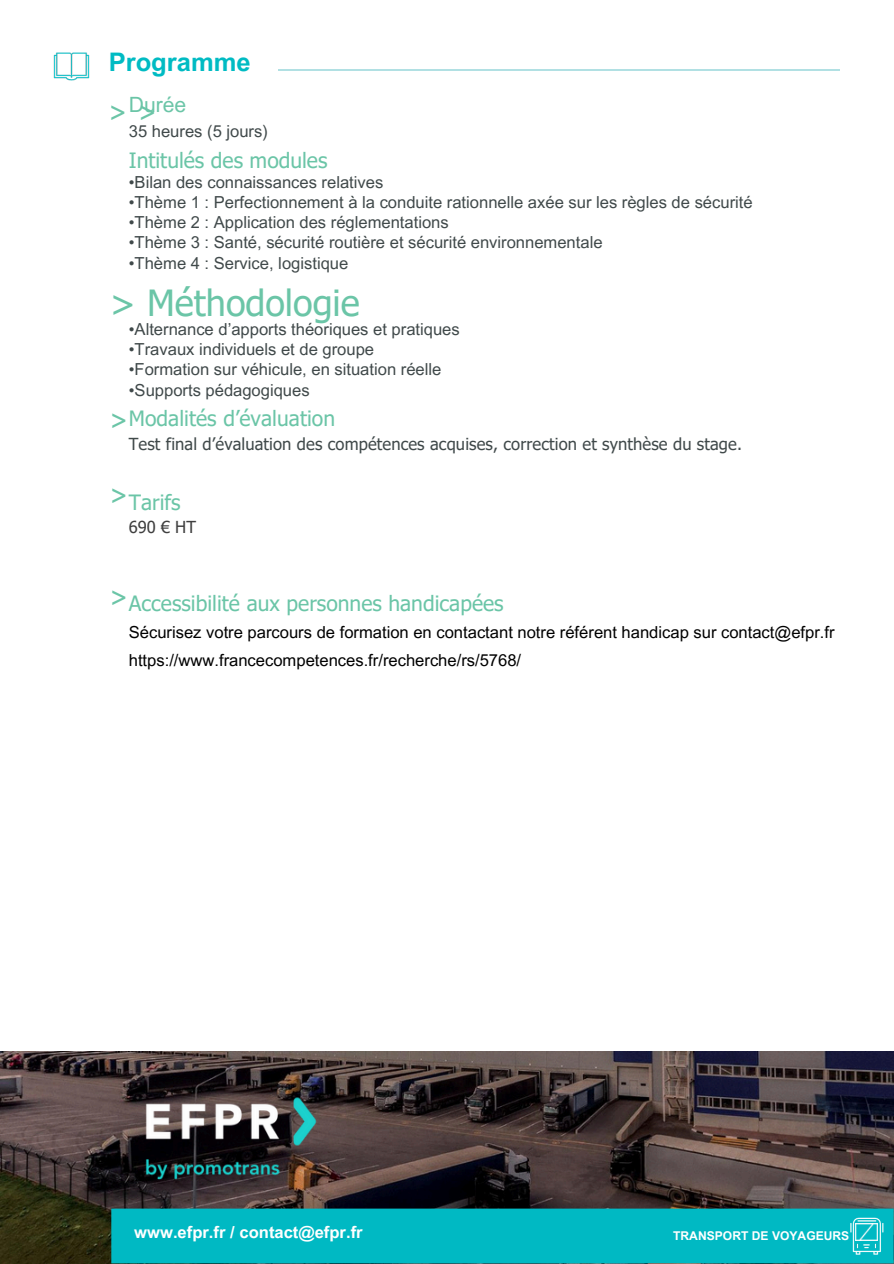
<style>
.page{position:relative;width:894px;height:1264px;background:#fff}
.page>*{position:absolute;margin:0;border:0;box-sizing:border-box;transform-origin:0 0}
.t1{font:36px "Tahoma";color:#6bc5a7}
.t2{font:36px/74.2px "Trebuchet MS";color:#6bc5a7}
.t3{font:700 25.5px "Arial MT Pro";color:#00bbc3}
.t4{font:21px "Tahoma";color:#6bc5a7}
.t5{font:21px "Arial MT Pro";color:#6bc5a7}
.t6{font:700 16.65px "Arial MT Pro";color:#fff}
.t7{font:16.5px "Arial MT Pro";color:#40494a}
.t8{font:16.5px/28.2px "Arial MT Pro";color:#000}
.t9{font:16.5px "Tahoma";letter-spacing:.005em;color:#40494a}
.t10{font:16.5px "Tahoma";color:#3f3f3f}
.t11{font:700 12.15px "Arial MT Pro";color:#fff}
</style>
<div class="page">
<hr style="left:109px;top:69px;width:730px;height:1px;background:#b1e0e3">
<hr style="left:109px;top:69px;width:168px;height:3px;background:#fff">
<img style="left:0;top:1051px;width:893px;height:211px">
<img style="left:104px;top:1201px;width:789px;height:62px">
<img style="left:855px;top:1223px;width:22px;height:13px">
<img style="left:849px;top:1236px;width:34px;height:19px">
<img style="left:112px;top:1063px;width:238px;height:145px">
<img style="left:53px;top:52px;width:37px;height:29px">
<p class="t3" style="left:109px;top:52px;width:144px">Programme</p>
<p class="t2" style="left:109px;top:74px;width:50px">&gt; &gt;</p>
<h1 class="t5" style="left:129px;top:97px;width:59px">Durée</h1>
<h1 class="t7" style="left:129px;top:125px;width:140px">35 heures (5 jours)</h1>
<h1 class="t4" style="left:129px;top:147px;width:200px">Intitulés des modules</h1>
<h1 class="t7" style="left:129px;top:175px;width:256px">•Bilan des connaissances relatives</h1>
<h1 class="t7" style="left:129px;top:196px;width:625px">•Thème 1 : Perfectionnement à la conduite rationnelle axée sur les règles de sécurité</h1>
<h1 class="t7" style="left:129px;top:216px;width:321px">•Thème 2 : Application des réglementations</h1>
<h1 class="t7" style="left:129px;top:236px;width:475px">•Thème 3 : Santé, sécurité routière et sécurité environnementale</h1>
<h1 class="t7" style="left:129px;top:256px;width:221px">•Thème 4 : Service, logistique</h1>
<p class="t1" style="left:110px;top:280px;width:251px">&gt; Méthodologie</p>
<h5 class="t7" style="left:129px;top:323px;width:332px">•Alternance d’apports théoriques et pratiques</h5>
<h5 class="t7" style="left:129px;top:343px;width:247px">•Travaux individuels et de groupe</h5>
<h5 class="t7" style="left:129px;top:363px;width:314px">•Formation sur véhicule, en situation réelle</h5>
<h5 class="t7" style="left:129px;top:384px;width:182px">•Supports pédagogiques</h5>
<h5 class="t4" style="left:129px;top:405px;width:208px">Modalités d’évaluation</h5>
<h5 class="t9" style="left:129px;top:433px;width:614px">Test final d’évaluation des compétences acquises, correction et synthèse du stage.</h5>
<h2 class="t2" style="left:110px;top:382px;width:20px">&gt; &gt;</h2>
<h3 class="t4" style="left:129px;top:488px;width:53px">Tarifs</h3>
<h3 class="t10" style="left:129px;top:517px;width:69px">690 € HT</h3>
<h5 class="t2" style="left:110px;top:559px;width:20px">&gt;</h5>
<h3 class="t4" style="left:129px;top:589px;width:376px">Accessibilité aux personnes handicapées</h3>
<p class="t8" style="left:129px;top:620px;width:707px">Sécurisez votre parcours de formation en contactant notre référent handicap sur contact@efpr.fr https://www.francecompetences.fr/recherche/rs/5768/</p>
<h5 class="t6" style="left:134px;top:1225px;width:230px">www.efpr.fr / contact@efpr.fr</h5>
<p class="t11" style="left:673px;top:1231px;width:178px">TRANSPORT DE VOYAGEURS</p>
</div>
